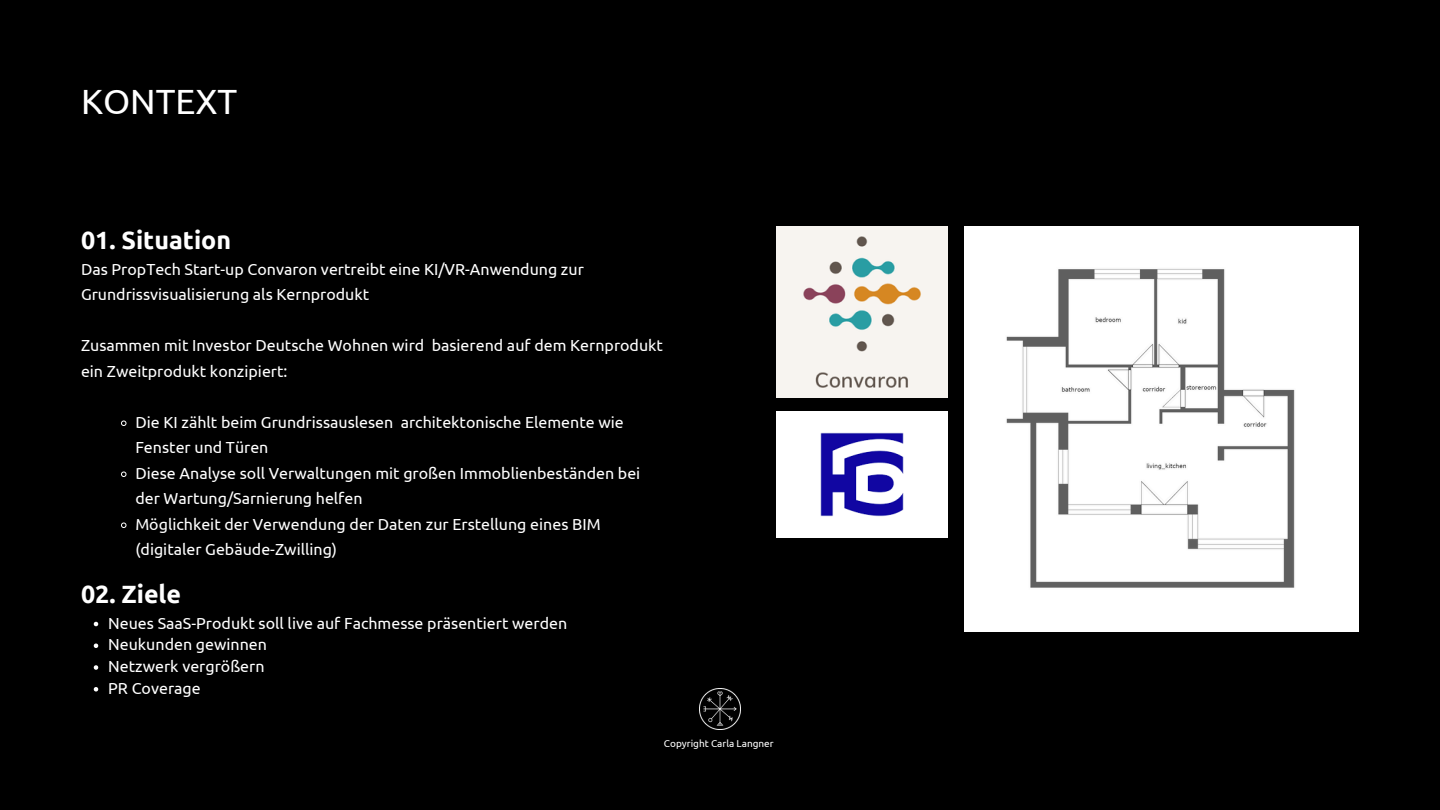
<style>
.page{position:relative;width:1440px;height:810px;background:#000}
.page>*{position:absolute;margin:0;border:0;box-sizing:border-box;transform-origin:0 0}
.t1{font:35px "Ubuntu";color:#fff}
.t2{font:700 25px "Ubuntu";color:#fff}
.t3{font:16px/25.5px "Ubuntu";color:#fff}
.t4{font:10px "Ubuntu";color:#fff}
</style>
<div class="page">
<img style="left:700px;top:689px;width:40px;height:40px">
<img style="left:776px;top:226px;width:172px;height:172px">
<img style="left:776px;top:412px;width:172px;height:126px">
<img style="left:964px;top:226px;width:395px;height:405px">
<svg style="left:121px;top:420px;width:6px;height:6px"></svg>
<svg style="left:121px;top:471px;width:6px;height:6px"></svg>
<svg style="left:121px;top:522px;width:6px;height:6px"></svg>
<svg style="left:94px;top:622px;width:4px;height:4px"></svg>
<svg style="left:94px;top:644px;width:4px;height:4px"></svg>
<svg style="left:94px;top:665px;width:4px;height:5px"></svg>
<svg style="left:94px;top:687px;width:4px;height:5px"></svg>
<p class="t1" style="left:81px;top:82px;width:158px">KONTEXT</p>
<p class="t2" style="left:81px;top:226px;width:152px">01. Situation</p>
<p class="t3" style="left:81px;top:256px;width:504px">Das PropTech Start-up Convaron vertreibt eine KI/VR-Anwendung zur<br>Grundrissvisualisierung als Kernprodukt</p>
<p class="t3" style="left:81px;top:333px;width:584px">Zusammen mit Investor Deutsche Wohnen wird basierend auf dem Kernprodukt ein Zweitprodukt konzipiert:</p>
<p class="t3" style="left:135px;top:409px;width:490px">Die KI zählt beim Grundrissauslesen architektonische Elemente wie<br>Fenster und Türen</p>
<p class="t3" style="left:135px;top:460px;width:506px">Diese Analyse soll Verwaltungen mit großen Immoblienbeständen bei der Wartung/Sarnierung helfen</p>
<h2 class="t3" style="left:135px;top:511px;width:467px">Möglichkeit der Verwendung der Daten zur Erstellung eines BIM (digitaler Gebäude-Zwilling)</h2>
<p class="t2" style="left:81px;top:580px;width:102px">02. Ziele</p>
<p class="t3" style="left:108px;top:610px;width:461px">Neues SaaS-Produkt soll live auf Fachmesse präsentiert werden</p>
<p class="t3" style="left:108px;top:632px;width:160px">Neukunden gewinnen</p>
<h3 class="t3" style="left:108px;top:653px;width:158px">Netzwerk vergrößern</h3>
<p class="t3" style="left:108px;top:675px;width:94px">PR Coverage</p>
<h2 class="t4" style="left:664px;top:737px;width:111px">Copyright Carla Langner</h2>
</div>
